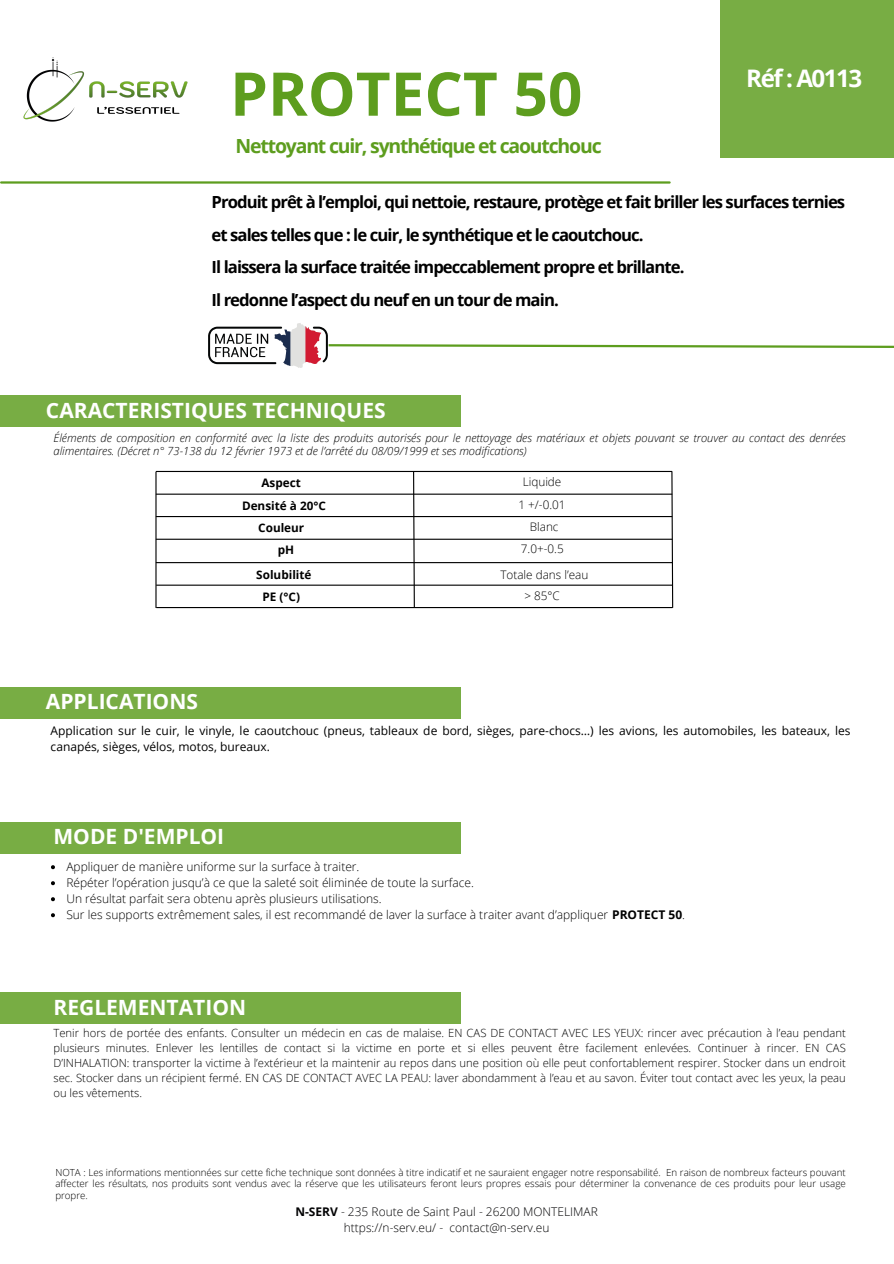
<style>
.page{position:relative;width:894px;height:1264px;background:#fff}
.page>*{position:absolute;margin:0;border:0;box-sizing:border-box;transform-origin:0 0}
.t1{font:700 60.3px "Open Sans";color:#5d9d1e}
.t2{font:700 24.15px "Open Sans";letter-spacing:-.06em;color:#fff}
.t3{font:700 21px "Open Sans";color:#fff}
.t4{font:700 19.5px "Open Sans";letter-spacing:-.06em;color:#5d9d1e}
.t5{font:700 16.65px/32.7px "Open Sans";letter-spacing:-.055em;color:#000}
.t6{font:300 12px "Open Sans";color:#000}
.t7{font:12px/16px "Open Sans";color:#000}
.t8{font:300 12px "Open Sans";color:#030304}
.t9{font:300 11.7px "Open Sans";color:#000}
.t10{font:700 11.7px "Open Sans";color:#000}
.t11{font:300 11.25px/15px "Open Sans";color:#000;text-align:justify}
.t12{font:italic 300 11.25px/13px "Open Sans";color:#000}
.t13{font:300 9.75px/11.4px "Open Sans";color:#000;text-align:justify}
.s1{font-weight:700}
</style>
<div class="page">
<hr style="left:1px;top:181px;width:668px;height:3px;background:#5d9d1e">
<svg style="left:208px;top:323px;width:685px;height:45px"></svg>
<div style="left:0;top:687px;width:461px;height:31px;background:#78ad44"></div>
<div style="left:0;top:821px;width:461px;height:32px;background:#78ad44"></div>
<div style="left:0;top:992px;width:461px;height:31px;background:#78ad44"></div>
<div style="left:0;top:395px;width:461px;height:31px;background:#78ad44"></div>
<img style="left:23px;top:57px;width:165px;height:65px">
<div style="left:720px;top:0;width:173px;height:158px;background:#78ad44"></div>
<hr style="left:155px;top:472px;width:1px;height:135px;background:#000">
<svg style="left:670px;top:471px;width:3px;height:137px"></svg>
<hr style="left:156px;top:562px;width:515px;height:1px;background:#000">
<hr style="left:156px;top:516px;width:515px;height:1px;background:#000">
<hr style="left:156px;top:538px;width:515px;height:2px;background:#000">
<hr style="left:156px;top:471px;width:515px;height:1px;background:#000">
<hr style="left:156px;top:493px;width:515px;height:1px;background:#000">
<svg style="left:412px;top:470px;width:3px;height:137px"></svg>
<hr style="left:156px;top:584px;width:516px;height:1px;background:#000">
<hr style="left:156px;top:607px;width:516px;height:1px;background:#000">
<svg style="left:51px;top:865px;width:4px;height:4px"></svg>
<svg style="left:51px;top:881px;width:4px;height:4px"></svg>
<svg style="left:51px;top:897px;width:4px;height:4px"></svg>
<svg style="left:51px;top:913px;width:4px;height:4px"></svg>
<p class="t1" style="left:230px;top:51px;width:353px">PROTECT 50</p>
<p class="t4" style="left:235px;top:132px;width:367px">Nettoyant cuir, synthétique et caoutchouc</p>
<p class="t2" style="left:746px;top:61px;width:118px">Réf : A0113</p>
<p class="t5" style="left:211px;top:185px;width:635px">Produit prêt à l’emploi, qui nettoie, restaure, protège et fait briller les surfaces ternies et sales telles que : le cuir, le synthétique et le caoutchouc.<br>Il laissera la surface traitée impeccablement propre et brillante.<br>Il redonne l’aspect du neuf en un tour de main.</p>
<p class="t3" style="left:46px;top:395px;width:341px">CARACTERISTIQUES TECHNIQUES</p>
<p class="t12" style="left:53px;top:430px;width:793px">Éléments de composition en conformité avec la liste des produits autorisés pour le nettoyage des matériaux et objets pouvant se trouver au contact des denrées alimentaires. (Décret n° 73-138 du 12 février 1973 et de l’arrêté du 08/09/1999 et ses modifications)</p>
<p class="t10" style="left:261px;top:474px;width:41px">Aspect</p>
<p class="t10" style="left:242px;top:497px;width:85px">Densité à 20°C</p>
<p class="t10" style="left:258px;top:519px;width:48px">Couleur</p>
<p class="t10" style="left:278px;top:541px;width:18px">pH</p>
<h3 class="t10" style="left:256px;top:566px;width:57px">Solubilité</h3>
<p class="t10" style="left:262px;top:588px;width:39px">PE (°C)</p>
<p class="t9" style="left:522px;top:474px;width:40px">Liquide</p>
<p class="t9" style="left:518px;top:497px;width:49px">1 +/-0.01</p>
<h6 class="t9" style="left:529px;top:518px;width:30px">Blanc</h6>
<p class="t9" style="left:520px;top:541px;width:44px">7.0+-0.5</p>
<h3 class="t9" style="left:500px;top:566px;width:89px">Totale dans l’eau</h3>
<p class="t9" style="left:524px;top:588px;width:37px">&gt; 85°C</p>
<h2 class="t3" style="left:46px;top:687px;width:153px">APPLICATIONS</h2>
<h1 class="t7" style="left:51px;top:722px;width:801px">Application sur le cuir, le vinyle, le caoutchouc (pneus, tableaux de bord, sièges, pare-chocs…) les avions, les automobiles, les bateaux, les canapés, sièges, vélos, motos, bureaux.</h1>
<h4 class="t3" style="left:53px;top:822px;width:172px">MODE D'EMPLOI</h4>
<p class="t6" style="left:66px;top:858px;width:294px">Appliquer de manière uniforme sur la surface à traiter.</p>
<p class="t6" style="left:66px;top:874px;width:409px">Répéter l’opération jusqu’à ce que la saleté soit éliminée de toute la surface.</p>
<h3 class="t6" style="left:66px;top:890px;width:317px">Un résultat parfait sera obtenu après plusieurs utilisations.</h3>
<p class="t6" style="left:66px;top:906px;width:620px">Sur les supports extrêmement sales, il est recommandé de laver la surface à traiter avant d’appliquer <span class="s1">PROTECT 50</span>.</p>
<h5 class="t3" style="left:53px;top:992px;width:194px">REGLEMENTATION</h5>
<p class="t11" style="left:53px;top:1025px;width:793px">Tenir hors de portée des enfants. Consulter un médecin en cas de malaise. EN CAS DE CONTACT AVEC LES YEUX: rincer avec précaution à l’eau pendant plusieurs minutes. Enlever les lentilles de contact si la victime en porte et si elles peuvent être facilement enlevées. Continuer à rincer. EN CAS D’INHALATION: transporter la victime à l’extérieur et la maintenir au repos dans une position où elle peut confortablement respirer. Stocker dans un endroit sec. Stocker dans un récipient fermé. EN CAS DE CONTACT AVEC LA PEAU: laver abondamment à l’eau et au savon. Éviter tout contact avec les yeux, la peau ou les vêtements.</p>
<h3 class="t13" style="left:55px;top:1166px;width:791px">NOTA : Les informations mentionnées sur cette fiche technique sont données à titre indicatif et ne sauraient engager notre responsabilité. En raison de nombreux facteurs pouvant affecter les résultats, nos produits sont vendus avec la réserve que les utilisateurs feront leurs propres essais pour déterminer la convenance de ces produits pour leur usage propre.</h3>
<p class="t8" style="left:295px;top:1203px;width:304px"><span class="s1">N-SERV</span> - 235 Route de Saint Paul - 26200 MONTELIMAR</p>
<p class="t8" style="left:344px;top:1219px;width:207px">https://n-serv.eu/ - contact@n-serv.eu</p>
</div>
